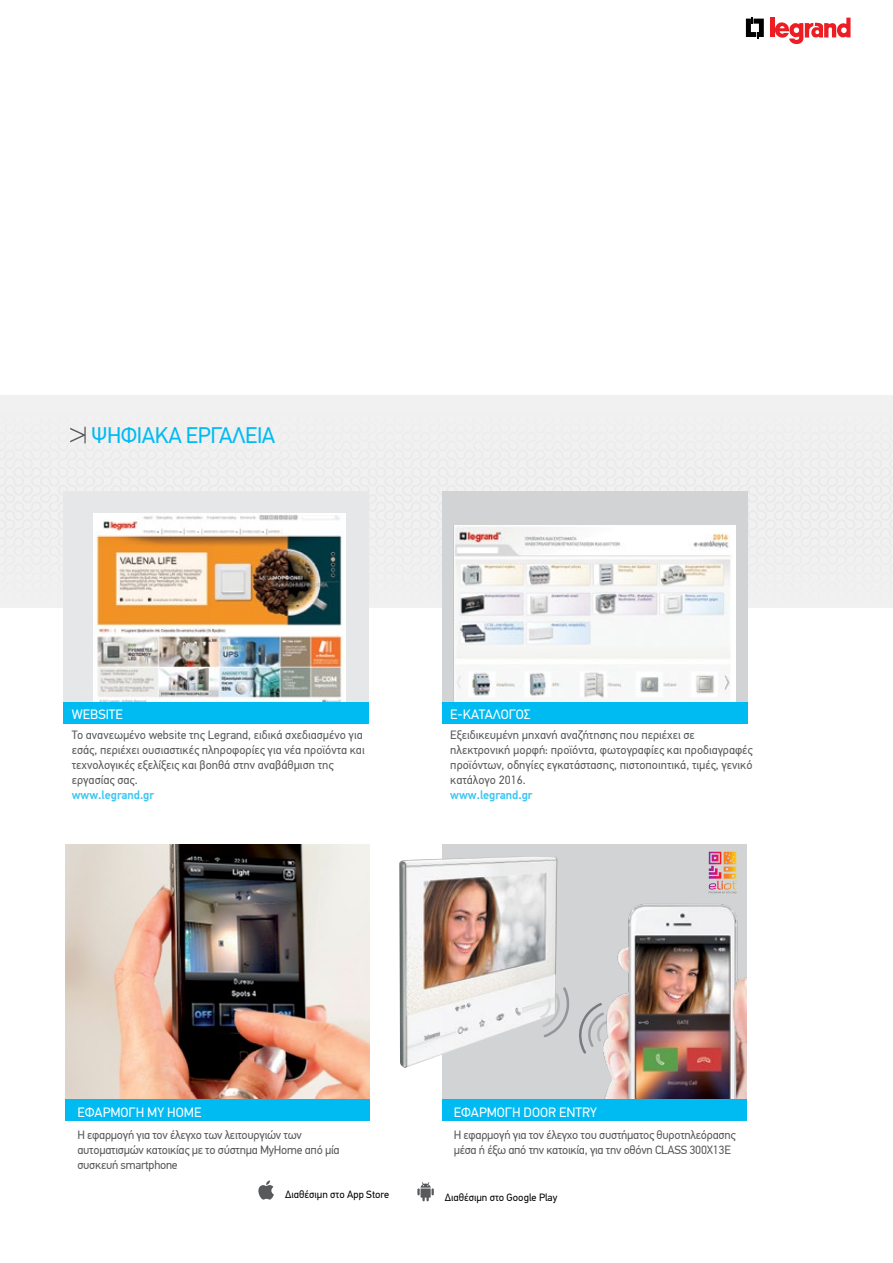
<style>
.page{position:relative;width:893px;height:1263px;background:#fff}
.page>*{position:absolute;margin:0;border:0;box-sizing:border-box;transform-origin:0 0}
.t1{font:22.5px "PF Din Text Pro";letter-spacing:-.02em;color:#00bbf2}
.t2{font:13.5px "PF Din Text Pro";color:#fff}
.t3{font:12px/15px "PF Din Text Pro";color:#58595b}
.t4{font:12px/15px "PF Din Text Pro";letter-spacing:-.02em;color:#58595b}
.t5{font:500 12px "PF Din Text Pro";color:#36c6f4}
.t6{font:10.5px "PF Din Text Pro";color:#000}
</style>
<div class="page">
<hr style="left:770px;top:18px;width:4px;height:19px;background:#ed1d24">
<svg style="left:746px;top:17px;width:18px;height:22px"></svg>
<svg style="left:774px;top:18px;width:76px;height:26px"></svg>
<div style="left:0;top:398px;width:893px;height:207px;background:#f1f1f2"></div>
<svg style="left:53px;top:404px;width:4px;height:3px"></svg>
<svg style="left:689px;top:404px;width:4px;height:3px"></svg>
<svg style="left:796px;top:494px;width:2px;height:9px"></svg>
<svg style="left:70px;top:427px;width:16px;height:16px"></svg>
<svg style="left:417px;top:1182px;width:17px;height:19px"></svg>
<svg style="left:258px;top:1180px;width:16px;height:19px"></svg>
<img style="left:66px;top:845px;width:304px;height:255px">
<div style="left:442px;top:845px;width:304px;height:255px;background:#d1d3d4"></div>
<img style="left:568px;top:869px;width:178px;height:231px">
<div style="left:442px;top:491px;width:306px;height:212px;background:#d1d3d4"></div>
<img style="left:454px;top:525px;width:281px;height:178px">
<div style="left:64px;top:491px;width:305px;height:212px;background:#e6e7e8"></div>
<img style="left:94px;top:513px;width:252px;height:190px">
<div style="left:64px;top:703px;width:305px;height:21px;background:#00bbf2"></div>
<div style="left:66px;top:1100px;width:304px;height:21px;background:#00bbf2"></div>
<div style="left:442px;top:1100px;width:304px;height:21px;background:#00bbf2"></div>
<div style="left:442px;top:703px;width:306px;height:21px;background:#00bbf2"></div>
<img style="left:399px;top:857px;width:158px;height:211px">
<svg style="left:709px;top:852px;width:29px;height:41px"></svg>
<svg style="left:538px;top:985px;width:34px;height:54px"></svg>
<svg style="left:579px;top:1001px;width:30px;height:55px"></svg>
<h1 class="t1" style="left:91px;top:422px;width:186px">ΨΗΦΙΑΚΆ ΕΡΓΑΛΕΊΑ</h1>
<p class="t2" style="left:72px;top:706px;width:53px">WEBSITE</p>
<p class="t3" style="left:72px;top:727px;width:294px">To ανανεωμένο website της Legrand, ειδικά σχεδιασμένο για εσάς, περιέχει ουσιαστικές πληροφορίες για νέα προϊόντα και τεχνολογικές εξελίξεις και βοηθά στην αναβάθμιση της εργασίας σας.</p>
<p class="t5" style="left:72px;top:788px;width:84px">www.legrand.gr</p>
<p class="t2" style="left:450px;top:706px;width:82px">E-KATAΛΟΓΟΣ</p>
<p class="t3" style="left:450px;top:727px;width:304px">Εξειδικευμένη μηχανή αναζήτησης που περιέχει σε ηλεκτρονική μορφή: προϊόντα, φωτογραφίες και προδιαγραφές προϊόντων, οδηγίες εγκατάστασης, πιστοποιητικά, τιμές, γενικό κατάλογο 2016.</p>
<p class="t5" style="left:450px;top:788px;width:84px">www.legrand.gr</p>
<p class="t2" style="left:77px;top:1104px;width:125px">EΦΑΡΜΟΓΗ MY HOME</p>
<p class="t4" style="left:77px;top:1128px;width:264px">Η εφαρμογή για τον έλεγχο των λειτουργιών των αυτοματισμών κατοικίας με το σύστημα MyHome από μία συσκευή smartphone</p>
<p class="t2" style="left:454px;top:1104px;width:145px">EΦΑΡΜΟΓΗ DOOR ENTRY</p>
<p class="t4" style="left:454px;top:1128px;width:283px">Η εφαρμογή για τον έλεγχο του συστήματος θυροτηλεόρασης μέσα ή έξω από την κατοικία, για την οθόνη CLASS 300X13E</p>
<p class="t6" style="left:285px;top:1188px;width:105px">Διαθέσιμη στο App Store</p>
<p class="t6" style="left:445px;top:1191px;width:114px">Διαθέσιμη στο Google Play</p>
</div>
